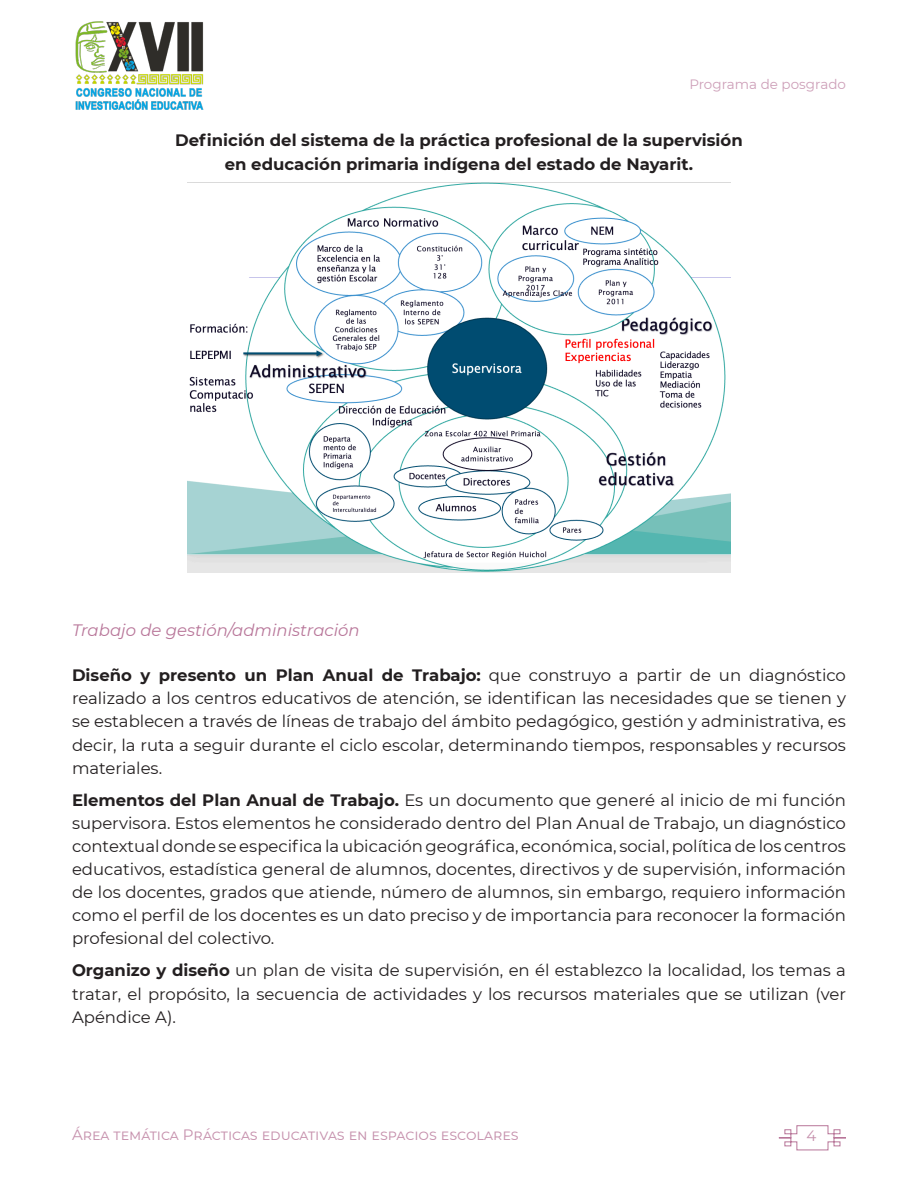
<style>
.page{position:relative;width:918px;height:1188px;background:#fff}
.page>*{position:absolute;margin:0;border:0;box-sizing:border-box;transform-origin:0 0}
.body{font:16.5px/23.1px "Montserrat";color:#231f20;text-align:justify}
.body-2{font:700 16.5px/23.1px "Montserrat";color:#231f20;text-align:center}
.TITULO_2A{font:italic 16.5px "Montserrat";color:#b87699}
.t1{font:15px "Montserrat";color:#c691ad}
.t2{font:13.5px "Montserrat";color:#cd9fb8}
.s1{font-weight:700}
</style>
<div class="page">
<svg style="left:778px;top:1125px;width:68px;height:26px"></svg>
<img style="left:75px;top:21px;width:129px;height:89px">
<img style="left:188px;top:183px;width:542px;height:389px">
<p class="t2" style="left:689px;top:75px;width:158px">Programa de posgrado</p>
<p class="body-2" style="left:175px;top:128px;width:569px">Definición del sistema de la práctica profesional de la supervisión en educación primaria indígena del estado de Nayarit.</p>
<p class="TITULO_2A" style="left:72px;top:618px;width:289px">Trabajo de gestión/administración</p>
<p class="body" style="left:72px;top:663px;width:776px"><span class="s1">Diseño y presento un Plan Anual de Trabajo:</span> que construyo a partir de un diagnóstico realizado a los centros educativos de atención, se identifican las necesidades que se tienen y se establecen a través de líneas de trabajo del ámbito pedagógico, gestión y administrativa, es decir, la ruta a seguir durante el ciclo escolar, determinando tiempos, responsables y recursos materiales.</p>
<p class="body" style="left:72px;top:788px;width:776px"><span class="s1">Elementos del Plan Anual de Trabajo.</span> Es un documento que generé al inicio de mi función supervisora. Estos elementos he considerado dentro del Plan Anual de Trabajo, un diagnóstico contextual donde se especifica la ubicación geográfica, económica, social, política de los centros educativos, estadística general de alumnos, docentes, directivos y de supervisión, información de los docentes, grados que atiende, número de alumnos, sin embargo, requiero información como el perfil de los docentes es un dato preciso y de importancia para reconocer la formación profesional del colectivo.</p>
<p class="body" style="left:72px;top:958px;width:776px"><span class="s1">Organizo y diseño</span> un plan de visita de supervisión, en él establezco la localidad, los temas a tratar, el propósito, la secuencia de actividades y los recursos materiales que se utilizan (ver Apéndice A).</p>
<p class="t1" style="left:72px;top:1124px;width:448px">Área temática Prácticas educativas en espacios escolares</p>
<p class="t1" style="left:807px;top:1125px;width:11px">4</p>
</div>
